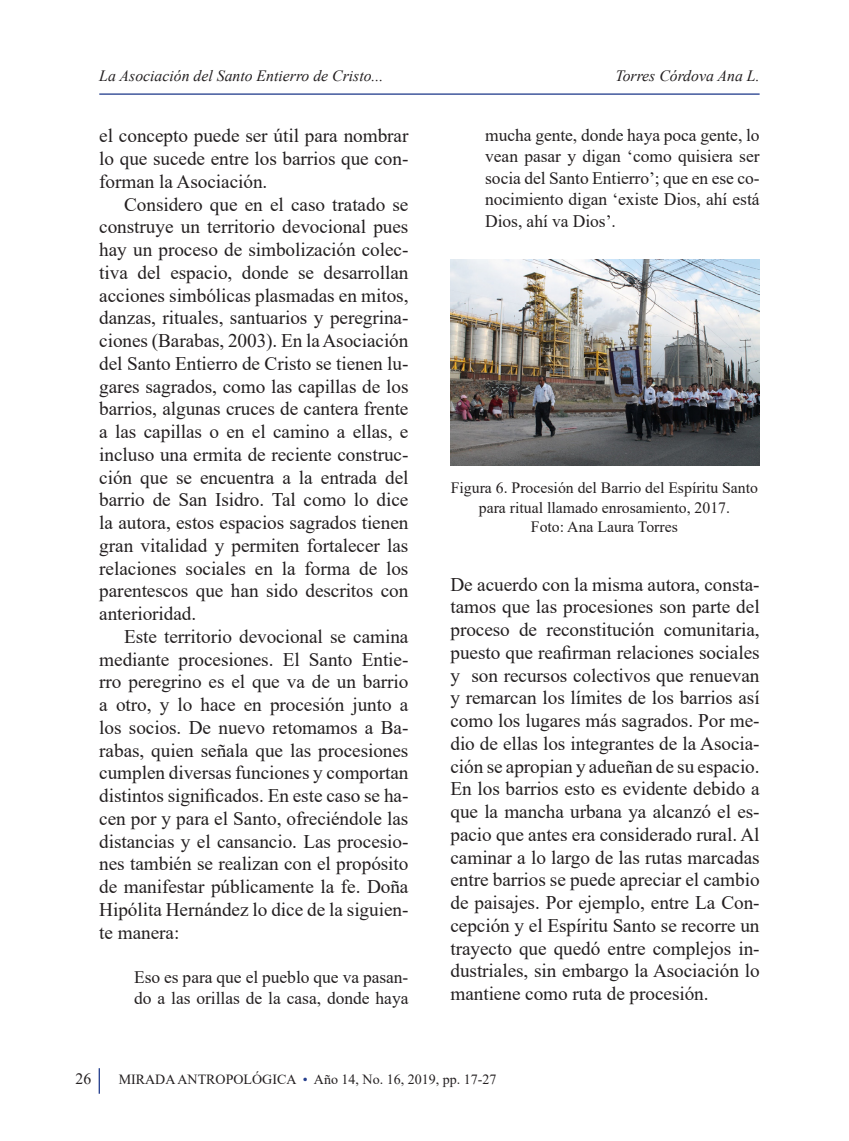
<style>
.page{position:relative;width:849px;height:1141px;background:#fff}
.page>*{position:absolute;margin:0;border:0;box-sizing:border-box;transform-origin:0 0}
.sangria_texto{font:19.25px/22.8px "Times New Roman";letter-spacing:-.005em;color:#231f20;text-align:justify}
.texto{font:19.25px/22.8px "Times New Roman";letter-spacing:-.005em;color:#231f20;text-align:justify}
.cita{font:17.5px/21.3px "Times New Roman";letter-spacing:-.005em;color:#231f20}
.pie_de_imagen{font:15.75px/19.2px "Times New Roman";color:#231f20;text-align:center}
.t1{font:italic 15.75px "Times New Roman";color:#231f20}
.t2{font:14px "Times New Roman";color:#231f20}
.s1{color:#253f8e}
</style>
<div class="page">
<svg style="left:99px;top:1068px;width:1px;height:26px"></svg>
<hr style="left:99px;top:93px;width:660px;height:2px;background:#253f8e">
<img style="left:450px;top:259px;width:309px;height:206px">
<p class="t1" style="left:99px;top:65px;width:285px">La Asociación del Santo Entierro de Cristo...</p>
<p class="t1" style="left:615px;top:65px;width:146px">Torres Córdova Ana L.</p>
<p class="texto" style="left:99px;top:124px;width:310px">el concepto puede ser útil para nombrar lo que sucede entre los barrios que con&shy;forman la Asociación.</p>
<p class="sangria_texto" style="left:99px;top:192px;width:310px;text-indent:25px">Considero que en el caso tratado se construye un territorio devocional pues hay un proceso de simbolización colec&shy;tiva del espacio, donde se desarrollan acciones simbólicas plasmadas en mitos, danzas, rituales, santuarios y peregrina&shy;ciones (Barabas, 2003). En la Asociación del Santo Entierro de Cristo se tienen lu&shy;gares sagrados, como las capillas de los barrios, algunas cruces de cantera frente a las capillas o en el camino a ellas, e incluso una ermita de reciente construc&shy;ción que se encuentra a la entrada del barrio de San Isidro. Tal como lo dice la autora, estos espacios sagrados tienen gran vitalidad y permiten fortalecer las relaciones sociales en la forma de los parentescos que han sido descritos con anterioridad.</p>
<p class="sangria_texto" style="left:99px;top:624px;width:310px;text-indent:25px">Este territorio devocional se camina mediante procesiones. El Santo Entie&shy;rro peregrino es el que va de un barrio a otro, y lo hace en procesión junto a los socios. De nuevo retomamos a Ba&shy;rabas, quien señala que las procesiones cumplen diversas funciones y comportan distintos significados. En este caso se ha&shy;cen por y para el Santo, ofreciéndole las distancias y el cansancio. Las procesio&shy;nes también se realizan con el propósito de manifestar públicamente la fe. Doña Hipólita Hernández lo dice de la siguien&shy;te manera:</p>
<p class="cita" style="left:134px;top:966px;width:276px">Eso es para que el pueblo que va pasan&shy;do a las orillas de la casa, donde haya</p>
<p class="cita" style="left:485px;top:124px;width:276px;text-align:justify">mucha gente, donde haya poca gente, lo vean pasar y digan ‘como quisiera ser socia del Santo Entierro’; que en ese co&shy;nocimiento digan ‘existe Dios, ahí está Dios, ahí va Dios’.</p>
<p class="pie_de_imagen" style="left:450px;top:478px;width:309px">Figura 6. Procesión del Barrio del Espíritu Santo para ritual llamado enrosamiento, 2017.</p>
<p class="pie_de_imagen" style="left:530px;top:516px;width:148px">Foto: Ana Laura Torres</p>
<p class="texto" style="left:450px;top:572px;width:310px">De acuerdo con la misma autora, consta&shy;tamos que las procesiones son parte del proceso de reconstitución comunitaria, puesto que reafirman relaciones sociales y son recursos colectivos que renuevan y remarcan los límites de los barrios así como los lugares más sagrados. Por me&shy;dio de ellas los integrantes de la Asocia&shy;ción se apropian y adueñan de su espacio.<br>En los barrios esto es evidente debido a que la mancha urbana ya alcanzó el es&shy;pacio que antes era considerado rural. Al caminar a lo largo de las rutas marcadas entre barrios se puede apreciar el cambio de paisajes. Por ejemplo, entre La Con&shy;cepción y el Espíritu Santo se recorre un trayecto que quedó entre complejos in&shy;dustriales, sin embargo la Asociación lo mantiene como ruta de procesión.</p>
<p class="pie_de_imagen" style="left:76px;top:1069px;width:17px">26</p>
<p class="t2" style="left:119px;top:1070px;width:379px">MIRADA ANTROPOLÓGICA <span class="s1">•</span> Año 14, No. 16, 2019, pp. 17-27</p>
</div>
